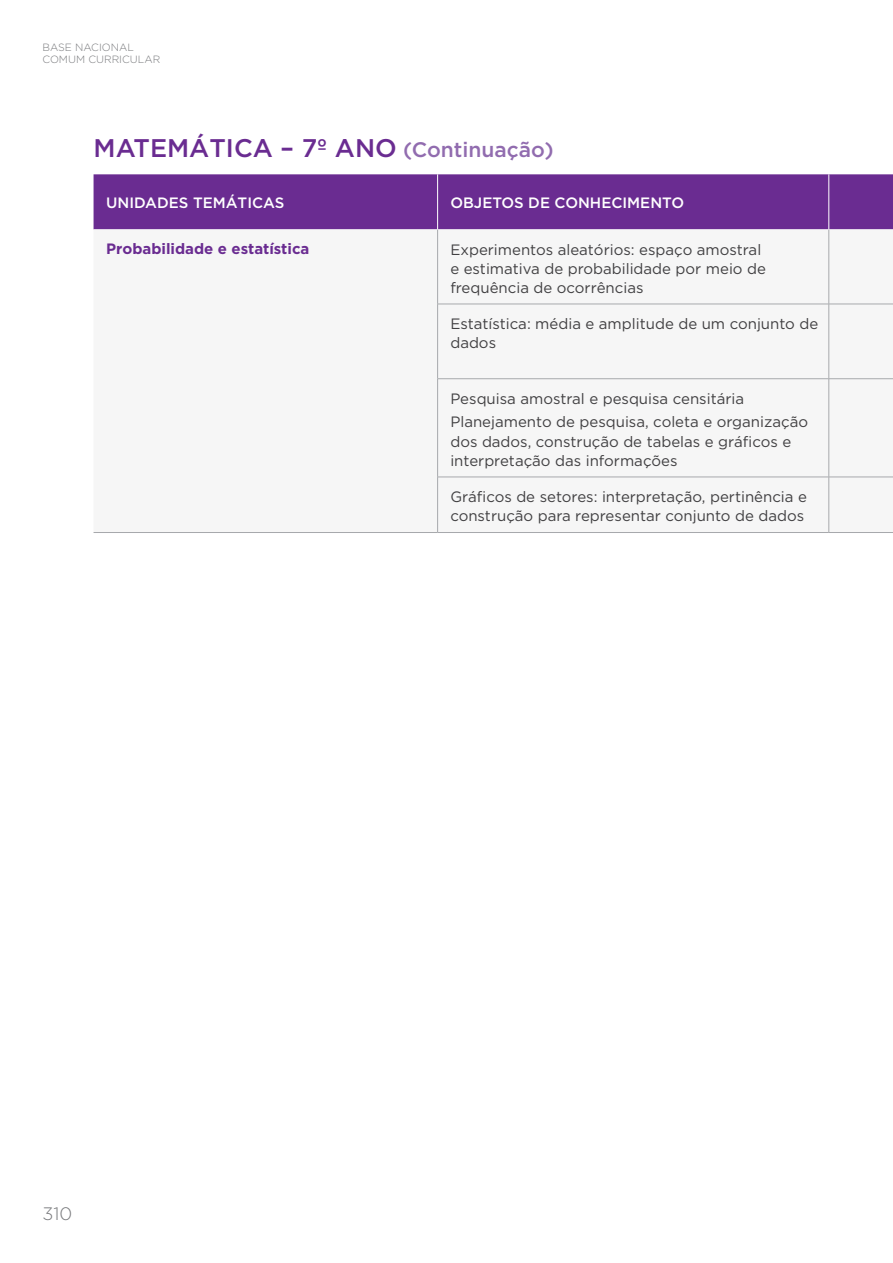
<style>
.page{position:relative;width:893px;height:1263px;background:#fff}
.page>*{position:absolute;margin:0;border:0;box-sizing:border-box;transform-origin:0 0}
.t1{font:500 25.5px "Gotham";color:#6a2c91}
.t2{font:300 18px "Gotham";color:#77787b}
.t3{font:15px/19.2px "Gotham";color:#414042}
.t4{font:500 15px "Gotham";color:#fff}
.t5{font:700 15px "Gotham";color:#6a2c91}
.t6{font:300 10.5px/12px "Gotham";color:#77787b}
.s1{font-size:21px;color:#916caf}
</style>
<div class="page">
<div style="left:94px;top:174px;width:799px;height:55px;background:#6a2c91"></div>
<div style="left:94px;top:229px;width:799px;height:303px;background:#f6f6f6"></div>
<hr style="left:437px;top:229px;width:1px;height:75px;background:#a7a9ac">
<hr style="left:829px;top:229px;width:1px;height:75px;background:#a7a9ac">
<hr style="left:437px;top:304px;width:392px;height:1px;background:#a7a9ac">
<hr style="left:437px;top:304px;width:1px;height:75px;background:#a7a9ac">
<hr style="left:829px;top:304px;width:64px;height:1px;background:#a7a9ac">
<hr style="left:829px;top:304px;width:1px;height:75px;background:#a7a9ac">
<hr style="left:437px;top:378px;width:392px;height:1px;background:#a7a9ac">
<hr style="left:437px;top:379px;width:1px;height:98px;background:#a7a9ac">
<hr style="left:829px;top:378px;width:64px;height:1px;background:#a7a9ac">
<hr style="left:829px;top:379px;width:1px;height:98px;background:#a7a9ac">
<hr style="left:437px;top:477px;width:392px;height:1px;background:#a7a9ac">
<hr style="left:437px;top:477px;width:1px;height:55px;background:#a7a9ac">
<hr style="left:829px;top:477px;width:64px;height:1px;background:#a7a9ac">
<hr style="left:829px;top:477px;width:1px;height:55px;background:#a7a9ac">
<hr style="left:94px;top:532px;width:344px;height:1px;background:#a7a9ac">
<hr style="left:438px;top:532px;width:391px;height:1px;background:#a7a9ac">
<hr style="left:829px;top:532px;width:64px;height:1px;background:#a7a9ac">
<hr style="left:437px;top:174px;width:1px;height:55px;background:#fff">
<hr style="left:829px;top:174px;width:1px;height:55px;background:#fff">
<p class="t6" style="left:43px;top:41px;width:119px">BASE NACIONAL<br>COMUM CURRICULAR</p>
<h1 class="t1" style="left:94px;top:134px;width:462px">MATEMÁTICA – 7º ANO <span class="s1">(Continuação)</span></h1>
<p class="t4" style="left:106px;top:194px;width:180px">UNIDADES TEMÁTICAS</p>
<p class="t4" style="left:450px;top:194px;width:235px">OBJETOS DE CONHECIMENTO</p>
<p class="t5" style="left:106px;top:240px;width:205px">Probabilidade e estatística</p>
<p class="t3" style="left:450px;top:239px;width:317px">Experimentos aleatórios: espaço amostral e estimativa de probabilidade por meio de frequência de ocorrências</p>
<p class="t3" style="left:450px;top:314px;width:369px">Estatística: média e amplitude de um conjunto de dados</p>
<p class="t2" style="left:43px;top:1203px;width:31px">310</p>
<p class="t3" style="left:450px;top:387px;width:359px;line-height:23.4px">Pesquisa amostral e pesquisa censitária<br>Planejamento de pesquisa, coleta e organização</p>
<p class="t3" style="left:450px;top:431px;width:342px">dos dados, construção de tabelas e gráficos e interpretação das informações</p>
<p class="t3" style="left:450px;top:487px;width:358px">Gráficos de setores: interpretação, pertinência e construção para representar conjunto de dados</p>
</div>
